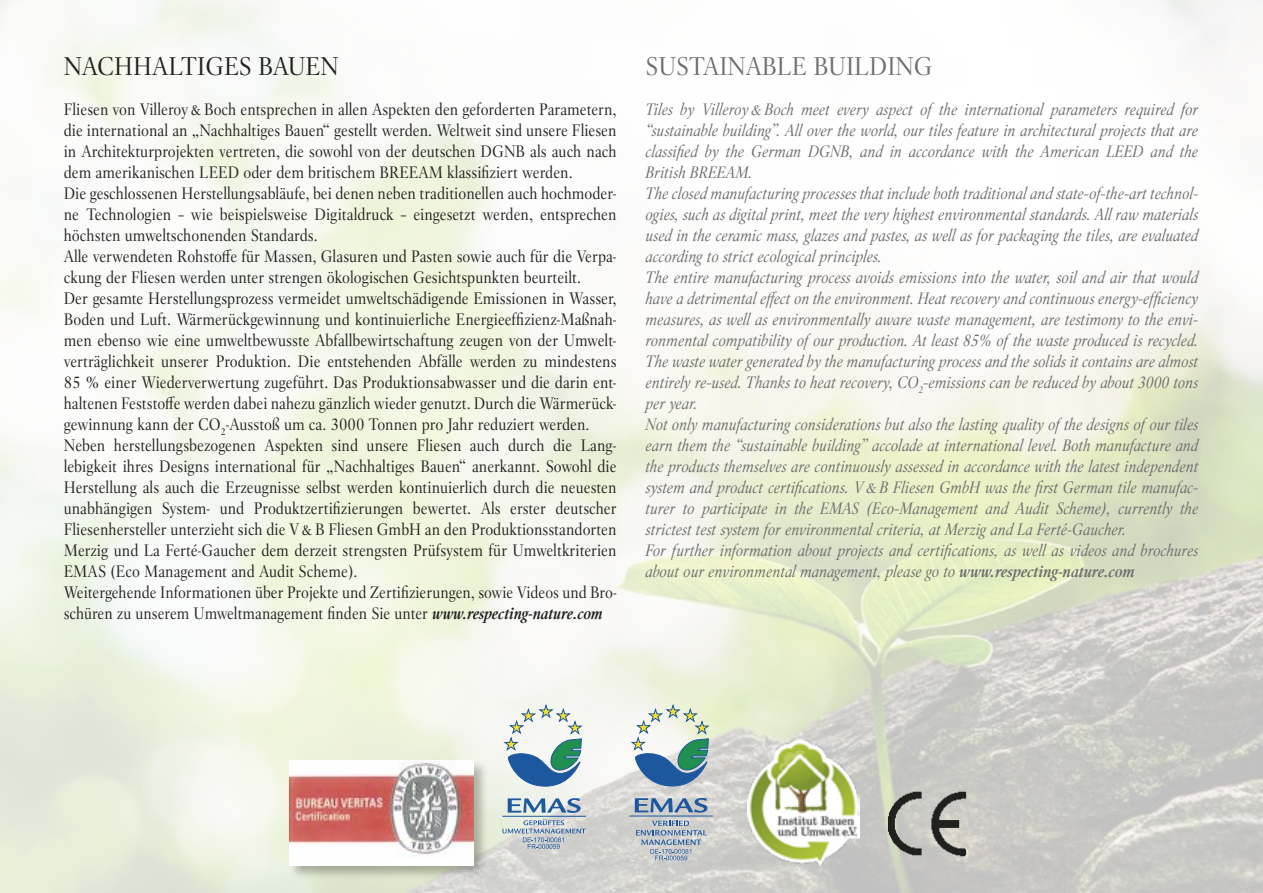
<style>
.page{position:relative;width:1263px;height:893px;background:#fff}
.page>*{position:absolute;margin:0;border:0;box-sizing:border-box;transform-origin:0 0}
.t1{font:25.5px "Villeroy Boch";color:#6e6e6e}
.t2{font:25.5px "Villeroy Boch";color:#20201e}
.t3{font:16.5px/21px "Villeroy Boch";color:#20201e}
.t4{font:italic 16.5px/21px "Villeroy Boch";color:#6e6e6e}
.s1{font-weight:700;font-style:italic}
.s2{font-weight:700}
</style>
<div class="page">
<img style="left:0;top:0;width:1263px;height:893px">
<svg style="left:0;top:7px;width:26px;height:886px"></svg>
<hr style="left:502px;top:816px;width:84px;height:1px;background:#1d589e">
<svg style="left:508px;top:798px;width:72px;height:15px"></svg>
<svg style="left:503px;top:705px;width:80px;height:82px"></svg>
<svg style="left:502px;top:819px;width:84px;height:30px;background:#bec7cc"></svg>
<hr style="left:629px;top:816px;width:84px;height:1px;background:#1d589e">
<svg style="left:635px;top:798px;width:72px;height:15px"></svg>
<svg style="left:630px;top:705px;width:80px;height:81px"></svg>
<svg style="left:631px;top:821px;width:76px;height:41px;background:#b5bec6"></svg>
<img style="left:885px;top:782px;width:89px;height:83px">
<div style="left:289px;top:760px;width:199px;height:119px;background:#20201e;opacity:.3"></div>
<img style="left:289px;top:761px;width:185px;height:104px">
<img style="left:748px;top:739px;width:112px;height:126px">
<h1 class="t2" style="left:64px;top:50px;width:277px">NACHHALTIGES BAUEN</h1>
<h1 class="t1" style="left:645px;top:50px;width:289px">SUSTAINABLE BUILDING</h1>
<p class="t3" style="left:64px;top:99px;width:554px">Fliesen von Villeroy&amp;Boch entsprechen in allen Aspekten den geforderten Parametern, die international an „Nachhaltiges Bauen“ gestellt werden. Weltweit sind unsere Fliesen in Architekturprojekten vertreten, die sowohl von der deutschen DGNB als auch nach dem amerikanischen LEED oder dem britischem BREEAM klassifiziert werden.<br>Die geschlossenen Herstellungsabläufe, bei denen neben traditionellen auch hochmoder&shy;ne Technologien – wie beispielsweise Digitaldruck – eingesetzt werden, entsprechen höchsten umweltschonenden Standards.<br>Alle verwendeten Rohstoffe für Massen, Glasuren und Pasten sowie auch für die Verpa&shy;ckung der Fliesen werden unter strengen ökologischen Gesichtspunkten beurteilt.<br>Der gesamte Herstellungsprozess vermeidet umweltschädigende Emissionen in Wasser, Boden und Luft. Wärmerückgewinnung und kontinuierliche Energieeffizienz-Maßnah&shy;men ebenso wie eine umweltbewusste Abfallbewirtschaftung zeugen von der Umwelt&shy;verträglichkeit unserer Produktion. Die entstehenden Abfälle werden zu mindestens 85 % einer Wiederverwertung zugeführt. Das Produktionsabwasser und die darin ent&shy;haltenen Feststoffe werden dabei nahezu gänzlich wieder genutzt. Durch die Wärmerück&shy;gewinnung kann der CO<sub>2</sub>-Ausstoß um ca. 3000 Tonnen pro Jahr reduziert werden.<br>Neben herstellungsbezogenen Aspekten sind unsere Fliesen auch durch die Lang&shy;lebigkeit ihres Designs international für „Nachhaltiges Bauen“ anerkannt. Sowohl die Herstellung als auch die Erzeugnisse selbst werden kontinuierlich durch die neuesten unabhängigen System- und Produktzertifizierungen bewertet. Als erster deutscher Fliesenhersteller unterzieht sich die V&amp;B Fliesen GmbH an den Produktionsstandorten Merzig und La Ferté-Gaucher dem derzeit strengsten Prüfsystem für Umweltkriterien EMAS (Eco Management and Audit Scheme).<br>Weitergehende Informationen über Projekte und Zertifizierungen, sowie Videos und Bro&shy;schüren zu unserem Umweltmanagement finden Sie unter <span class="s1">www.respecting-nature.com</span></p>
<p class="t4" style="left:645px;top:98px;width:554px">Tiles by Villeroy&amp;Boch meet every aspect of the international parameters required for “sustainable building”. All over the world, our tiles feature in architectural projects that are classified by the German DGNB, and in accordance with the American LEED and the British BREEAM.<br>The closed manufacturing processes that include both traditional and state-of-the-art technol&shy;ogies, such as digital print, meet the very highest environmental standards. All raw materials used in the ceramic mass, glazes and pastes, as well as for packaging the tiles, are evaluated according to strict ecological principles.<br>The entire manufacturing process avoids emissions into the water, soil and air that would have a detrimental effect on the environment. Heat recovery and continuous energy-efficiency measures, as well as environmentally aware waste management, are testimony to the envi&shy;ronmental compatibility of our production. At least 85% of the waste produced is recycled.<br>The waste water generated by the manufacturing process and the solids it contains are almost entirely re-used. Thanks to heat recovery, CO<sub>2</sub>-emissions can be reduced by about 3000 tons per year.<br>Not only manufacturing considerations but also the lasting quality of the designs of our tiles earn them the “sustainable building” accolade at international level. Both manufacture and the products themselves are continuously assessed in accordance with the latest independent system and product certifications. V&amp;B Fliesen GmbH was the first German tile manufac&shy;turer to participate in the EMAS (Eco-Management and Audit Scheme), currently the strictest test system for environmental criteria, at Merzig and La Ferté-Gaucher.<br>For further information about projects and certifications, as well as videos and brochures about our environmental management, please go to <span class="s2">www.respecting-nature.com</span></p>
</div>
